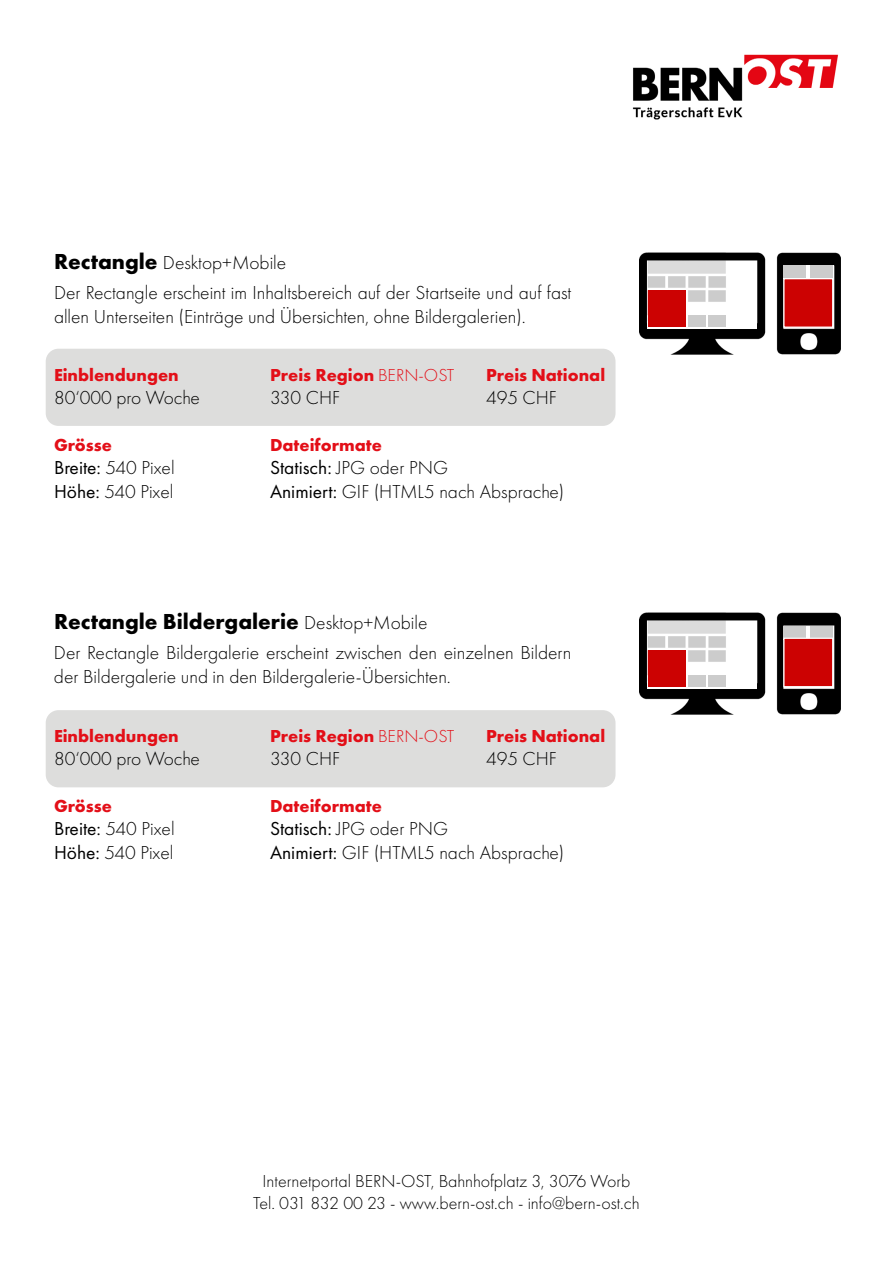
<style>
.page{position:relative;width:893px;height:1263px;background:#fff}
.page>*{position:absolute;margin:0;border:0;box-sizing:border-box;transform-origin:0 0}
.t1{font:700 22.5px "Futura PT";color:#000}
.t2{font:300 19.5px/30px "Futura PT";color:#000}
.t3{font:700 18px "Futura PT";color:#e30f18}
.t4{font:300 18px/21.6px "Futura PT";color:#000;text-align:center}
.s1{font-weight:700;font-size:22.5px}
.s2{font-weight:300}
.s3{font-weight:400}
.s4{font-weight:300;font-size:19.5px}
</style>
<div class="page">
<img style="left:632px;top:54px;width:206px;height:66px">
<div style="left:46px;top:710px;width:569px;height:77px;background:#dddddc;border-radius:13px"></div>
<div style="left:46px;top:349px;width:569px;height:77px;background:#dddddc;border-radius:13px"></div>
<img style="left:640px;top:252px;width:200px;height:103px">
<img style="left:640px;top:612px;width:200px;height:103px">
<svg style="left:783px;top:277px;width:51px;height:51px;background:#d01a1a"></svg>
<div style="left:783px;top:265px;width:50px;height:14px;background:#fff"></div>
<div style="left:783px;top:626px;width:50px;height:13px;background:#fff"></div>
<svg style="left:647px;top:321px;width:110px;height:8px"></svg>
<div style="left:647px;top:681px;width:110px;height:8px;background:#fff"></div>
<div style="left:784px;top:265px;width:22px;height:13px;background:#ccc"></div>
<div style="left:784px;top:626px;width:22px;height:12px;background:#ccc"></div>
<div style="left:810px;top:265px;width:22px;height:13px;background:#ccc"></div>
<div style="left:810px;top:626px;width:22px;height:12px;background:#ccc"></div>
<div style="left:648px;top:290px;width:38px;height:36px;background:#cc0202"></div>
<div style="left:648px;top:650px;width:38px;height:37px;background:#cc0202"></div>
<div style="left:688px;top:315px;width:18px;height:11px;background:#ccc"></div>
<div style="left:688px;top:675px;width:18px;height:12px;background:#ccc"></div>
<div style="left:708px;top:315px;width:18px;height:11px;background:#ccc"></div>
<div style="left:708px;top:675px;width:18px;height:12px;background:#ccc"></div>
<svg style="left:783px;top:637px;width:51px;height:51px;background:#d12323"></svg>
<p class="t2" style="left:54px;top:248px;width:519px"><span class="s1">Rectangle</span> Desktop+Mobile<br>Der Rectangle erscheint im Inhaltsbereich auf der Startseite und auf fast</p>
<p class="t2" style="left:54px;top:301px;width:473px">allen Unterseiten (Einträge und Übersichten, ohne Bildergalerien).</p>
<p class="t3" style="left:54px;top:363px;width:126px">Einblendungen</p>
<p class="t3" style="left:270px;top:363px;width:186px">Preis Region <span class="s2">BERN-OST</span></p>
<p class="t3" style="left:486px;top:363px;width:121px">Preis National</p>
<p class="t2" style="left:54px;top:383px;width:148px">80‘000 pro Woche</p>
<p class="t2" style="left:270px;top:383px;width:72px">330 CHF</p>
<p class="t2" style="left:486px;top:383px;width:72px">495 CHF</p>
<p class="t3" style="left:54px;top:433px;width:60px">Grösse</p>
<p class="t3" style="left:270px;top:433px;width:113px">Dateiformate</p>
<p class="t2" style="left:54px;top:453px;width:122px"><span class="s3">Breite:</span> 540 Pixel</p>
<p class="t2" style="left:270px;top:453px;width:180px"><span class="s3">Statisch:</span> JPG oder PNG</p>
<p class="t2" style="left:54px;top:476px;width:121px"><span class="s3">Höhe:</span> 540 Pixel</p>
<p class="t2" style="left:270px;top:476px;width:296px"><span class="s3">Animiert:</span> GIF (HTML5 nach Absprache)</p>
<p class="t1" style="left:54px;top:607px;width:375px">Rectangle Bildergalerie <span class="s4">Desktop+Mobile</span></p>
<p class="t2" style="left:54px;top:641px;width:519px;line-height:23.4px">Der Rectangle Bildergalerie erscheint zwischen den einzelnen Bildern der Bildergalerie und in den Bildergalerie-Übersichten.</p>
<p class="t3" style="left:54px;top:724px;width:126px">Einblendungen</p>
<p class="t3" style="left:270px;top:724px;width:186px">Preis Region <span class="s2">BERN-OST</span></p>
<p class="t3" style="left:486px;top:724px;width:121px">Preis National</p>
<p class="t2" style="left:54px;top:744px;width:148px">80‘000 pro Woche</p>
<p class="t2" style="left:270px;top:744px;width:72px">330 CHF</p>
<p class="t2" style="left:486px;top:744px;width:72px">495 CHF</p>
<p class="t3" style="left:54px;top:794px;width:60px">Grösse</p>
<p class="t3" style="left:270px;top:794px;width:113px">Dateiformate</p>
<p class="t2" style="left:54px;top:814px;width:122px"><span class="s3">Breite:</span> 540 Pixel</p>
<p class="t2" style="left:270px;top:814px;width:180px"><span class="s3">Statisch:</span> JPG oder PNG</p>
<p class="t2" style="left:54px;top:837px;width:121px"><span class="s3">Höhe:</span> 540 Pixel</p>
<p class="t2" style="left:270px;top:837px;width:296px"><span class="s3">Animiert:</span> GIF (HTML5 nach Absprache)</p>
<p class="t4" style="left:253px;top:1171px;width:388px">Internetportal BERN-OST, Bahnhofplatz 3, 3076 Worb<br>Tel. 031 832 00 23 - www.bern-ost.ch - info@bern-ost.ch</p>
</div>
